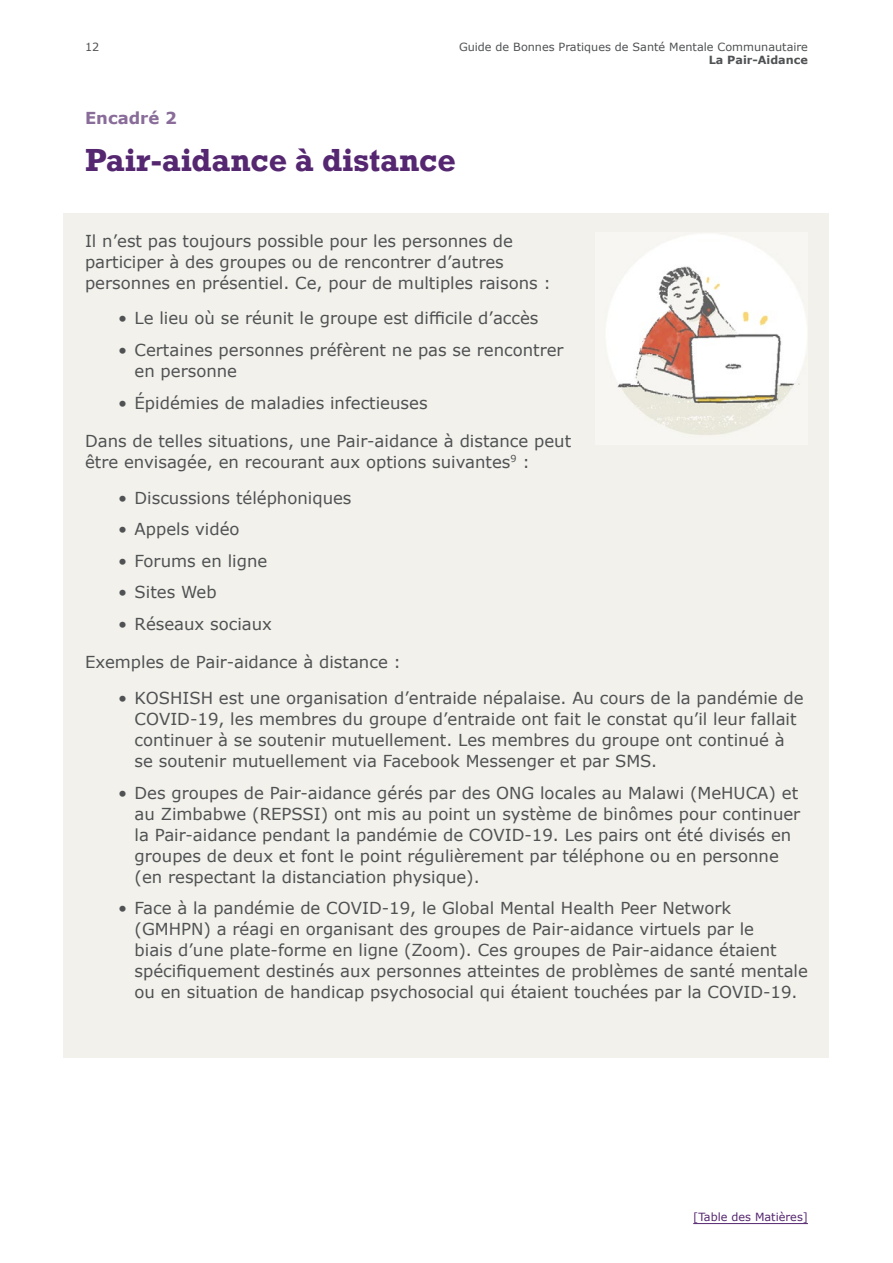
<style>
.page{position:relative;width:893px;height:1263px;background:#fff}
.page>*{position:absolute;margin:0;border:0;box-sizing:border-box;transform-origin:0 0}
.t1{font:700 30px "Rockwell";color:#552770}
.t2{font:16.5px/21px "Verdana";color:#4f5153}
.t3{font:700 16.5px "Verdana";color:#896c99}
.t4{font:11.25px "Verdana";color:#4f5153}
.t5{font:11.25px "Verdana";color:#552770}
.t6{font:700 11.25px "Verdana";color:#4f5153}
</style>
<div class="page">
<div style="left:64px;top:213px;width:765px;height:844px;background:#f2f1eb"></div>
<hr style="left:693px;top:1223px;width:115px;height:1px;background:#552770">
<img style="left:605px;top:233px;width:203px;height:202px">
<p class="t4" style="left:85px;top:39px;width:16px">12</p>
<p class="t4" style="left:459px;top:39px;width:350px">Guide de Bonnes Pratiques de Santé Mentale Communautaire</p>
<p class="t6" style="left:709px;top:52px;width:101px">La Pair-Aidance</p>
<p class="t3" style="left:85px;top:107px;width:93px">Encadré 2</p>
<h2 class="t1" style="left:85px;top:141px;width:372px">Pair-aidance à distance</h2>
<p class="t2" style="left:85px;top:230px;width:468px">Il n’est pas toujours possible pour les personnes de participer à des groupes ou de rencontrer d’autres personnes en présentiel. Ce, pour de multiples raisons :</p>
<p class="t2" style="left:118px;top:308px;width:422px">• Le lieu où se réunit le groupe est difficile d’accès</p>
<p class="t2" style="left:135px;top:339px;width:431px;text-indent:-16px">• Certaines personnes préfèrent ne pas se rencontrer en personne</p>
<p class="t2" style="left:118px;top:392px;width:311px">• Épidémies de maladies infectieuses</p>
<p class="t2" style="left:85px;top:430px;width:488px">Dans de telles situations, une Pair-aidance à distance peut être envisagée, en recourant aux options suivantes<sup>9</sup> :</p>
<p class="t2" style="left:118px;top:487px;width:235px">• Discussions téléphoniques</p>
<p class="t2" style="left:118px;top:518px;width:123px">• Appels vidéo</p>
<p class="t2" style="left:118px;top:550px;width:151px">• Forums en ligne</p>
<p class="t2" style="left:118px;top:582px;width:100px">• Sites Web</p>
<p class="t2" style="left:118px;top:613px;width:156px">• Réseaux sociaux</p>
<p class="t2" style="left:85px;top:651px;width:318px">Exemples de Pair-aidance à distance :</p>
<p class="t2" style="left:135px;top:687px;width:671px;text-indent:-16px">• KOSHISH est une organisation d’entraide népalaise. Au cours de la pandémie de COVID-19, les membres du groupe d’entraide ont fait le constat qu’il leur fallait continuer à se soutenir mutuellement. Les membres du groupe ont continué à se soutenir mutuellement via Facebook Messenger et par SMS.</p>
<p class="t2" style="left:135px;top:782px;width:667px;text-indent:-16px">• Des groupes de Pair-aidance gérés par des ONG locales au Malawi (MeHUCA) et au Zimbabwe (REPSSI) ont mis au point un système de binômes pour continuer la Pair-aidance pendant la pandémie de COVID-19. Les pairs ont été divisés en groupes de deux et font le point régulièrement par téléphone ou en personne (en respectant la distanciation physique).</p>
<p class="t2" style="left:135px;top:898px;width:644px;text-indent:-16px">• Face à la pandémie de COVID-19, le Global Mental Health Peer Network (GMHPN) a réagi en organisant des groupes de Pair-aidance virtuels par le biais d’une plate-forme en ligne (Zoom). Ces groupes de Pair-aidance étaient</p>
<p class="t2" style="left:135px;top:961px;width:675px">spécifiquement destinés aux personnes atteintes de problèmes de santé mentale</p>
<p class="t2" style="left:135px;top:982px;width:664px">ou en situation de handicap psychosocial qui étaient touchées par la COVID-19.</p>
<p class="t5" style="left:693px;top:1209px;width:116px">[Table des Matières]</p>
</div>
